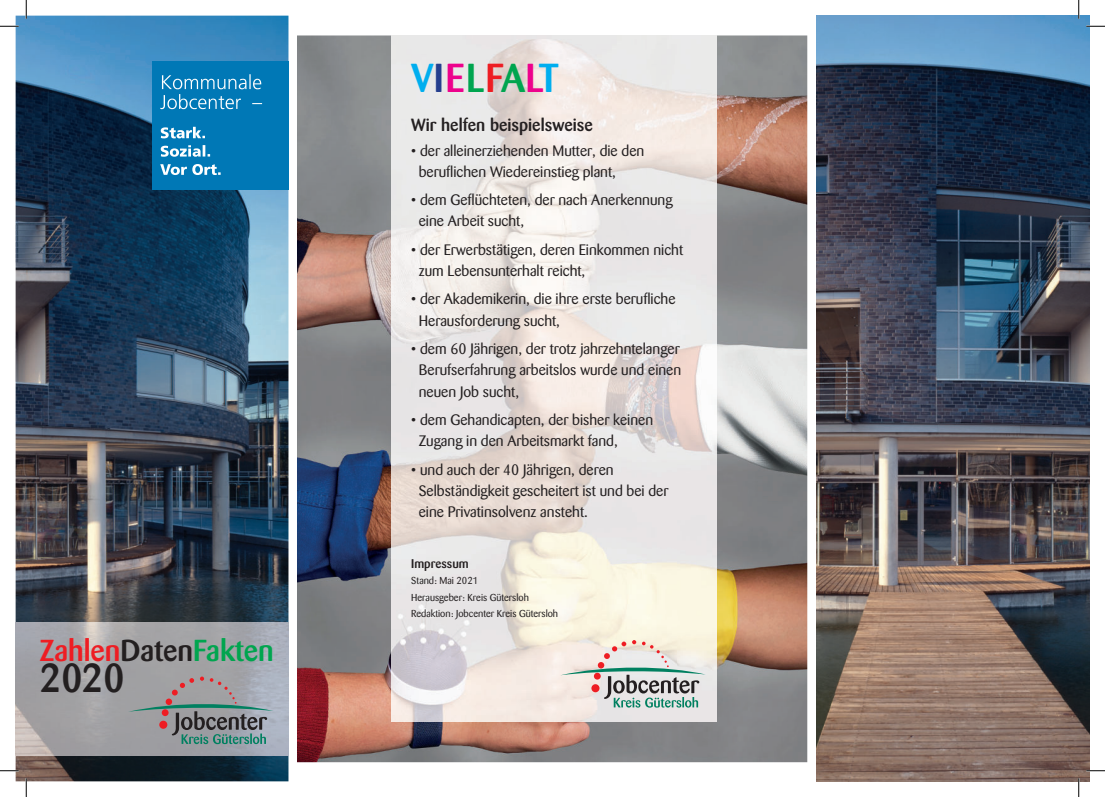
<style>
.page{position:relative;width:1105px;height:797px;background:#fff}
.page>*{position:absolute;margin:0;border:0;box-sizing:border-box;transform-origin:0 0}
.t1{font:500 40px "Barmeno";color:#00aeef}
.t2{font:500 40px "Barmeno";color:#231f20}
.t3{font:500 30px "Barmeno";color:#ee1d23}
.t4{font:500 17.5px "Barmeno";color:#231f20}
.t5{font:15px/21.2px "Barmeno";color:#231f20}
.t6{font:500 12.5px "Barmeno";color:#231f20}
.t7{font:10px/16.2px "Barmeno";color:#231f20}
.s1{color:#231f20}
.s2{color:#00a54f}
.s3{color:#253f8e}
.s4{color:#ed028c}
.s5{color:#ee1d23}
</style>
<div class="page">
<img style="left:16px;top:16px;width:272px;height:765px">
<img style="left:297px;top:35px;width:510px;height:727px">
<img style="left:392px;top:35px;width:324px;height:686px">
<svg style="left:560px;top:640px;width:146px;height:67px;background:#d0cfc9"></svg>
<img style="left:816px;top:16px;width:273px;height:765px">
<img style="left:16px;top:622px;width:272px;height:133px">
<svg style="left:128px;top:676px;width:146px;height:68px;background:#8f9496"></svg>
<div style="left:152px;top:62px;width:136px;height:128px;background:#0078b6"></div>
<svg style="left:160px;top:164px;width:61px;height:11px"></svg>
<svg style="left:161px;top:145px;width:49px;height:12px"></svg>
<svg style="left:161px;top:127px;width:44px;height:11px"></svg>
<svg style="left:160px;top:74px;width:102px;height:35px"></svg>
<svg style="left:0;top:25px;width:19px;height:2px"></svg>
<svg style="left:1086px;top:25px;width:19px;height:2px"></svg>
<svg style="left:0;top:770px;width:19px;height:1px"></svg>
<svg style="left:1086px;top:770px;width:19px;height:1px"></svg>
<svg style="left:25px;top:0;width:2px;height:19px"></svg>
<svg style="left:25px;top:778px;width:2px;height:19px"></svg>
<svg style="left:1078px;top:0;width:1px;height:19px"></svg>
<svg style="left:1078px;top:778px;width:1px;height:19px"></svg>
<h2 class="t3" style="left:39px;top:634px;width:236px">Zahlen<span class="s1">Daten</span><span class="s2">Fakten</span></h2>
<h1 class="t2" style="left:39px;top:656px;width:87px">2020</h1>
<h1 class="t1" style="left:411px;top:56px;width:149px">V<span class="s3">I</span><span class="s4">E</span><span class="s2">L</span><span class="s5">F</span><span class="s2">A</span><span class="s4">L</span>T</h1>
<p class="t4" style="left:411px;top:115px;width:183px">Wir helfen beispielsweise</p>
<p class="t5" style="left:419px;top:140px;width:227px;text-indent:-8px">• der alleinerziehenden Mutter, die den beruflichen Wiedereinstieg plant,</p>
<p class="t5" style="left:419px;top:190px;width:255px;text-indent:-8px">• dem Geflüchteten, der nach Anerkennung eine Arbeit sucht,</p>
<p class="t5" style="left:419px;top:240px;width:266px;text-indent:-8px">• der Erwerbstätigen, deren Einkommen nicht zum Lebensunterhalt reicht,</p>
<p class="t5" style="left:419px;top:289px;width:258px;text-indent:-8px">• der Akademikerin, die ihre erste berufliche<br>Herausforderung sucht,</p>
<p class="t5" style="left:419px;top:339px;width:264px;text-align:justify;text-indent:-8px">• dem 60 Jährigen, der trotz jahrzehntelanger Berufserfahrung arbeitslos wurde und einen neuen Job sucht,</p>
<p class="t5" style="left:419px;top:410px;width:236px;text-indent:-8px">• dem Gehandicapten, der bisher keinen<br>Zugang in den Arbeitsmarkt fand,</p>
<p class="t5" style="left:419px;top:459px;width:251px;text-indent:-8px">• und auch der 40 Jährigen, deren<br>Selbständigkeit gescheitert ist und bei der eine Privatinsolvenz ansteht.</p>
<p class="t6" style="left:411px;top:557px;width:59px">Impressum</p>
<p class="t7" style="left:411px;top:573px;width:148px">Stand: Mai 2021<br>Herausgeber: Kreis Gütersloh<br>Redaktion: Jobcenter Kreis Gütersloh</p>
</div>
